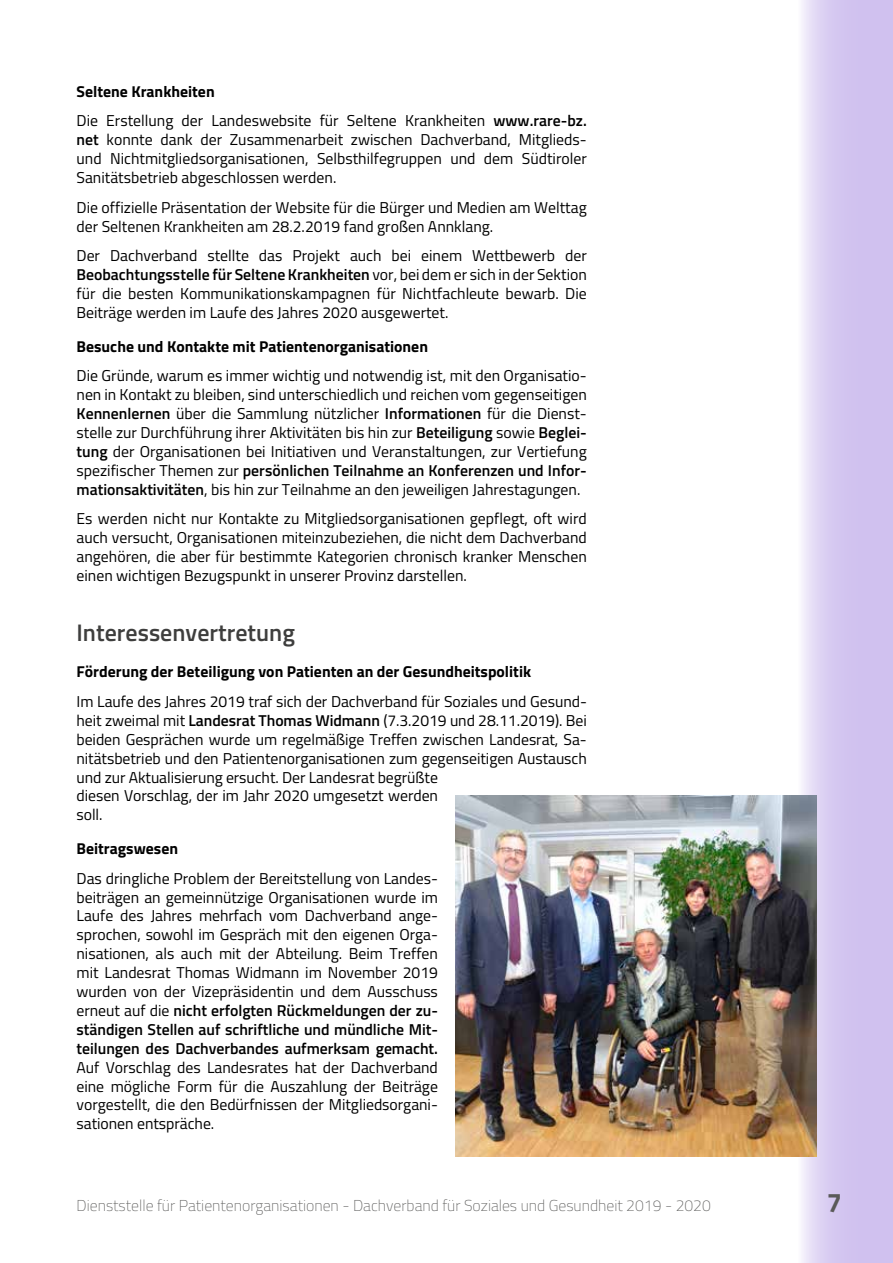
<style>
.page{position:relative;width:893px;height:1263px;background:#fff}
.page>*{position:absolute;margin:0;border:0;box-sizing:border-box;transform-origin:0 0}
.t1{font:700 27px "Titillium";color:#5a5a59}
.t2{font:600 24px "Titillium";color:#3e3e3d}
.t3{font:15.75px/18.9px "Titillium";color:#000;text-align:justify}
.t4{font:700 15.75px "Titillium";color:#000}
.t5{font:100 15.75px "Titillium";color:#5a5a59}
.s1{font-weight:700}
.s2{font-weight:600}
</style>
<div class="page">
<svg style="left:801px;top:0;width:92px;height:1263px;background:#d5c9f0"></svg>
<img style="left:455px;top:795px;width:361px;height:362px">
<p class="t3" style="left:77px;top:76px;width:512px;line-height:29.5px"><span class="s1">Seltene Krankheiten<br></span>Die Erstellung der Landeswebsite für Seltene Krankheiten <span class="s2">www.rare-bz.</span></p>
<p class="t3" style="left:77px;top:130px;width:512px"><span class="s2">net</span> konnte dank der Zusammenarbeit zwischen Dachverband, Mitglieds&shy;und Nichtmitgliedsorganisationen, Selbsthilfegruppen und dem Südtiroler Sanitätsbetrieb abgeschlossen werden.</p>
<p class="t3" style="left:77px;top:197px;width:512px">Die offizielle Präsentation der Website für die Bürger und Medien am Welttag der Seltenen Krankheiten am 28.2.2019 fand großen Annklang.</p>
<p class="t3" style="left:77px;top:245px;width:512px">Der Dachverband stellte das Projekt auch bei einem Wettbewerb der <span class="s2">Beobachtungsstelle für Seltene Krankheiten</span> vor, bei dem er sich in der Sektion für die besten Kommunikationskampagnen für Nichtfachleute bewarb. Die Beiträge werden im Laufe des Jahres 2020 ausgewertet.</p>
<p class="t4" style="left:77px;top:334px;width:353px">Besuche und Kontakte mit Patientenorganisationen</p>
<p class="t3" style="left:77px;top:365px;width:512px">Die Gründe, warum es immer wichtig und notwendig ist, mit den Organisatio&shy;nen in Kontakt zu bleiben, sind unterschiedlich und reichen vom gegenseitigen <span class="s2">Kennenlernen</span> über die Sammlung nützlicher <span class="s2">Informationen</span> für die Dienst&shy;stelle zur Durchführung ihrer Aktivitäten bis hin zur <span class="s2">Beteiligung</span> sowie <span class="s2">Beglei&shy;tung</span> der Organisationen bei Initiativen und Veranstaltungen, zur Vertiefung spezifischer Themen zur <span class="s2">persönlichen Teilnahme an Konferenzen und Infor&shy;mationsaktivitäten</span>, bis hin zur Teilnahme an den jeweiligen Jahrestagungen.</p>
<p class="t3" style="left:77px;top:508px;width:512px">Es werden nicht nur Kontakte zu Mitgliedsorganisationen gepflegt, oft wird auch versucht, Organisationen miteinzubeziehen, die nicht dem Dachverband angehören, die aber für bestimmte Kategorien chronisch kranker Menschen einen wichtigen Bezugspunkt in unserer Provinz darstellen.</p>
<h2 class="t2" style="left:77px;top:615px;width:220px">Interessenvertretung</h2>
<p class="t4" style="left:77px;top:660px;width:456px">Förderung der Beteiligung von Patienten an der Gesundheitspolitik</p>
<p class="t3" style="left:77px;top:691px;width:512px;text-align:left">Im Laufe des Jahres 2019 traf sich der Dachverband für Soziales und Gesund&shy;heit zweimal mit <span class="s2">Landesrat Thomas Widmann</span> (7.3.2019 und 28.11.2019). Bei beiden Gesprächen wurde um regelmäßige Treffen zwischen Landesrat, Sa&shy;nitätsbetrieb und den Patientenorganisationen zum gegenseitigen Austausch und zur Aktualisierung ersucht. Der Landesrat begrüßte<br>diesen Vorschlag, der im Jahr 2020 umgesetzt werden<br>soll.</p>
<p class="t4" style="left:77px;top:836px;width:103px">Beitragswesen</p>
<p class="t3" style="left:77px;top:868px;width:363px">Das dringliche Problem der Bereitstellung von Landes&shy;beiträgen an gemeinnützige Organisationen wurde im Laufe des Jahres mehrfach vom Dachverband ange&shy;sprochen, sowohl im Gespräch mit den eigenen Orga&shy;nisationen, als auch mit der Abteilung. Beim Treffen mit Landesrat Thomas Widmann im November 2019 wurden von der Vizepräsidentin und dem Ausschuss erneut auf die <span class="s2">nicht erfolgten Rückmeldungen der zu&shy;ständigen Stellen auf schriftliche und mündliche Mit&shy;teilungen des Dachverbandes aufmerksam gemacht.</span></p>
<p class="t3" style="left:77px;top:1057px;width:363px">Auf Vorschlag des Landesrates hat der Dachverband eine mögliche Form für die Auszahlung der Beiträge vorgestellt, die den Bedürfnissen der Mitgliedsorgani&shy;sationen entspräche.</p>
<p class="t5" style="left:77px;top:1195px;width:636px">Dienststelle für Patientenorganisationen - Dachverband für Soziales und Gesundheit 2019 - 2020</p>
<h1 class="t1" style="left:827px;top:1182px;width:17px">7</h1>
</div>
